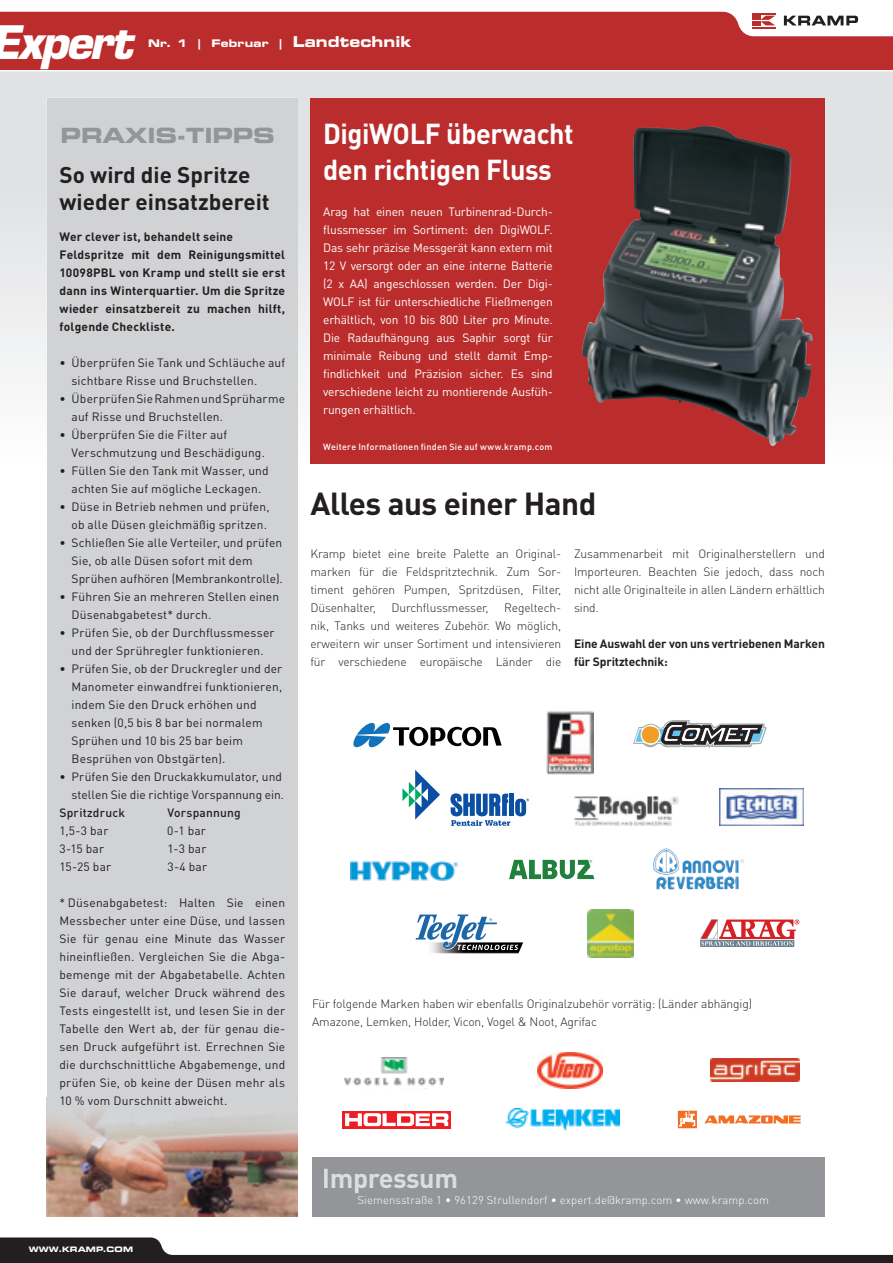
<style>
.page{position:relative;width:893px;height:1263px;background:#fff}
.page>*{position:absolute;margin:0;border:0;box-sizing:border-box;transform-origin:0 0}
.t1{font:italic 700 45px "Eurostile LT Std";letter-spacing:-.05em;color:#fff}
.t2{font:700 31.5px "DIN Pro";letter-spacing:-.015em;color:#231f20}
.t3{font:700 28.5px "DIN Pro";letter-spacing:-.015em;color:#fff;scale:.95 1}
.t4{font:700 27px "DIN Pro";letter-spacing:-.015em;color:#dcdddf}
.t5{font:700 22.5px "DIN Pro";color:#231f20}
.t6{font:21px "Eurostile LT Std Bold Ex 2";letter-spacing:-.015em;color:#939598}
.t7{font:12px/18px "DIN Pro";letter-spacing:.015em;color:#231f20}
.t8{font:300 12px/18px "DIN Pro";letter-spacing:-.01em;color:#231f20;text-align:justify}
.t9{font:12px/18px "DIN Pro";letter-spacing:-.015em;color:#fff;text-align:justify}
.t10{font:700 12px/18px "DIN Pro";letter-spacing:.015em;color:#231f20}
.t11{font:700 12px/18px "DIN Pro";letter-spacing:-.01em;color:#231f20}
.t12{font:500 12px "DIN Pro";letter-spacing:.015em;color:#231f20}
.t13{font:300 11.25px "DIN Pro";letter-spacing:.01em;color:#fff}
.t14{font:10.5px "Eurostile LT Std Bold Ex 2";letter-spacing:.015em;color:#fff}
.t15{font:500 9px "DIN Pro";letter-spacing:.025em;color:#fff}
.t16{font:7.5px "Eurostile LT Std Bold Ex 2";letter-spacing:.005em;color:#fff}
.s1{font-size:15px}
</style>
<div class="page">
<svg style="left:0;top:71px;width:893px;height:393px"></svg>
<div style="left:0;top:0;width:893px;height:69px;background:#bb2d2d"></div>
<svg style="left:0;top:0;width:893px;height:37px"></svg>
<div style="left:47px;top:98px;width:251px;height:1118px;background:#d1d2d4"></div>
<div style="left:310px;top:98px;width:515px;height:365px;background:#bb2d2d"></div>
<img style="left:47px;top:1112px;width:251px;height:104px">
<img style="left:587px;top:910px;width:47px;height:47px">
<svg style="left:509px;top:860px;width:85px;height:19px"></svg>
<img style="left:575px;top:796px;width:103px;height:30px">
<img style="left:350px;top:862px;width:107px;height:18px">
<img style="left:720px;top:788px;width:83px;height:38px">
<img style="left:431px;top:942px;width:92px;height:11px">
<svg style="left:415px;top:914px;width:103px;height:36px"></svg>
<img style="left:546px;top:711px;width:47px;height:63px">
<img style="left:653px;top:848px;width:26px;height:27px">
<svg style="left:633px;top:720px;width:134px;height:28px"></svg>
<svg style="left:402px;top:770px;width:38px;height:49px"></svg>
<svg style="left:450px;top:793px;width:79px;height:33px"></svg>
<svg style="left:353px;top:723px;width:149px;height:24px"></svg>
<svg style="left:700px;top:919px;width:100px;height:28px"></svg>
<svg style="left:704px;top:1115px;width:97px;height:8px"></svg>
<svg style="left:677px;top:1110px;width:20px;height:19px"></svg>
<div style="left:677px;top:1110px;width:21px;height:19px;border:1px solid #fff"></div>
<svg style="left:679px;top:1111px;width:16px;height:15px"></svg>
<img style="left:505px;top:1109px;width:114px;height:21px">
<svg style="left:343px;top:1111px;width:108px;height:17px"></svg>
<svg style="left:345px;top:1113px;width:103px;height:13px"></svg>
<img style="left:345px;top:1058px;width:98px;height:28px">
<img style="left:710px;top:1059px;width:90px;height:23px">
<img style="left:537px;top:1052px;width:65px;height:36px">
<img style="left:582px;top:126px;width:214px;height:320px">
<div style="left:312px;top:1157px;width:513px;height:59px;background:#939598"></div>
<svg style="left:0;top:1237px;width:893px;height:26px"></svg>
<h1 class="t1" style="left:-10px;top:15px;width:144px">Expert</h1>
<p class="t14" style="left:148px;top:36px;width:265px">Nr. 1 | Februar | <span class="s1">Landtechnik</span></p>
<h3 class="t6" style="left:61px;top:121px;width:216px">PRAXIS-TIPPS</h3>
<h3 class="t3" style="left:323px;top:114px;width:265px">DigiWOLF überwacht</h3>
<h3 class="t5" style="left:60px;top:159px;width:193px">So wird die Spritze</h3>
<h3 class="t3" style="left:323px;top:150px;width:242px">den richtigen Fluss</h3>
<h3 class="t5" style="left:60px;top:186px;width:212px">wieder einsatzbereit</h3>
<p class="t10" style="left:60px;top:227px;width:227px">Wer clever ist, behandelt seine Feldspritze mit dem Reinigungsmittel 10098PBL von Kramp und stellt sie erst dann ins Winterquartier. Um die Spritze wieder einsatzbereit zu machen hilft, folgende Checkliste.</p>
<p class="t7" style="left:72px;top:353px;width:215px;text-indent:-12px">• Überprüfen Sie Tank und Schläuche auf sichtbare Risse und Bruchstellen.</p>
<p class="t7" style="left:72px;top:389px;width:215px;text-indent:-12px">• Überprüfen Sie Rahmen und Sprüharme auf Risse und Bruchstellen.</p>
<p class="t7" style="left:72px;top:425px;width:195px;text-indent:-12px">• Überprüfen Sie die Filter auf<br>Verschmutzung und Beschädigung.</p>
<p class="t7" style="left:60px;top:461px;width:211px;text-align:center">• Füllen Sie den Tank mit Wasser, und achten Sie auf mögliche Leckagen.</p>
<p class="t7" style="left:60px;top:497px;width:212px;text-align:right">• Düse in Betrieb nehmen und prüfen, ob alle Düsen gleichmäßig spritzen.</p>
<p class="t7" style="left:72px;top:533px;width:213px;text-indent:-12px">• Schließen Sie alle Verteiler, und prüfen<br>Sie, ob alle Düsen sofort mit dem<br>Sprühen aufhören (Membrankontrolle).</p>
<p class="t7" style="left:72px;top:587px;width:209px;text-indent:-12px">• Führen Sie an mehreren Stellen einen<br>Düsenabgabetest* durch.</p>
<p class="t7" style="left:60px;top:623px;width:217px;text-align:center">• Prüfen Sie, ob der Durchflussmesser und der Sprühregler funktionieren.</p>
<p class="t7" style="left:72px;top:659px;width:212px;text-indent:-12px">• Prüfen Sie, ob der Druckregler und der Manometer einwandfrei funktionieren, indem Sie den Druck erhöhen und senken (0,5 bis 8 bar bei normalem Sprühen und 10 bis 25 bar beim Besprühen von Obstgärten).</p>
<p class="t7" style="left:60px;top:767px;width:226px;text-align:right">• Prüfen Sie den Druckakkumulator, und stellen Sie die richtige Vorspannung ein.</p>
<p class="t12" style="left:60px;top:804px;width:67px">Spritzdruck</p>
<p class="t12" style="left:168px;top:804px;width:75px">Vorspannung</p>
<p class="t7" style="left:60px;top:821px;width:50px">1,5-3 bar</p>
<p class="t7" style="left:167px;top:821px;width:40px">0-1 bar</p>
<p class="t7" style="left:60px;top:839px;width:46px">3-15 bar</p>
<p class="t7" style="left:168px;top:839px;width:40px">1-3 bar</p>
<p class="t7" style="left:60px;top:857px;width:53px">15-25 bar</p>
<p class="t7" style="left:168px;top:857px;width:41px">3-4 bar</p>
<p class="t7" style="left:60px;top:893px;width:227px;text-align:justify">* Düsenabgabetest: Halten Sie einen Messbecher unter eine Düse, und lassen Sie für genau eine Minute das Wasser hineinfließen. Vergleichen Sie die Abga&shy;bemenge mit der Abgabetabelle. Achten Sie darauf, welcher Druck während des Tests eingestellt ist, und lesen Sie in der Tabelle den Wert ab, der für genau die&shy;sen Druck aufgeführt ist. Errechnen Sie die durchschnittliche Abgabemenge, und prüfen Sie, ob keine der Düsen mehr als 10 % vom Durschnitt abweicht.</p>
<p class="t9" style="left:323px;top:202px;width:231px">Arag hat einen neuen Turbinenrad-Durch&shy;flussmesser im Sortiment: den DigiWOLF.<br>Das sehr präzise Messgerät kann extern mit 12 V versorgt oder an eine interne Batterie (2 x AA) angeschlossen werden. Der Digi-WOLF ist für unterschiedliche Fließmengen erhältlich, von 10 bis 800 Liter pro Minute.<br>Die Radaufhängung aus Saphir sorgt für minimale Reibung und stellt damit Emp&shy;findlichkeit und Präzision sicher. Es sind verschiedene leicht zu montierende Ausfüh&shy;rungen erhältlich.</p>
<p class="t15" style="left:323px;top:441px;width:231px">Weitere Informationen finden Sie auf www.kramp.com</p>
<h2 class="t2" style="left:310px;top:482px;width:288px">Alles aus einer Hand</h2>
<p class="t8" style="left:310px;top:544px;width:252px">Kramp bietet eine breite Palette an Original&shy;marken für die Feldspritztechnik. Zum Sor&shy;timent gehören Pumpen, Spritzdüsen, Filter, Düsenhalter,</p>
<p class="t8" style="left:574px;top:544px;width:252px">Zusammenarbeit mit Originalherstellern und Importeuren. Beachten Sie jedoch, dass noch nicht alle Originalteile in allen Ländern erhältlich sind.</p>
<p class="t11" style="left:574px;top:634px;width:252px">Eine Auswahl der von uns vertriebenen Marken für Spritztechnik:</p>
<p class="t8" style="left:310px;top:598px;width:252px;text-indent:194px">Regeltech&shy;nik, Tanks und weiteres Zubehör. Wo möglich, erweitern wir unser Sortiment und intensivieren für verschiedene europäische Länder die</p>
<p class="t8" style="left:391px;top:598px;width:99px">Durchflussmesser,</p>
<p class="t8" style="left:312px;top:994px;width:441px">Für folgende Marken haben wir ebenfalls Originalzubehör vorrätig: (Länder abhängig)<br>Amazone, Lemken, Holder, Vicon, Vogel &amp; Noot, Agrifac</p>
<h3 class="t4" style="left:322px;top:1160px;width:138px">Impressum</h3>
<p class="t16" style="left:29px;top:1244px;width:106px">WWW.KRAMP.COM</p>
<p class="t13" style="left:357px;top:1192px;width:413px">Siemensstraße 1 • 96129 Strullendorf • expert.de@kramp.com • www.kramp.com</p>
</div>
